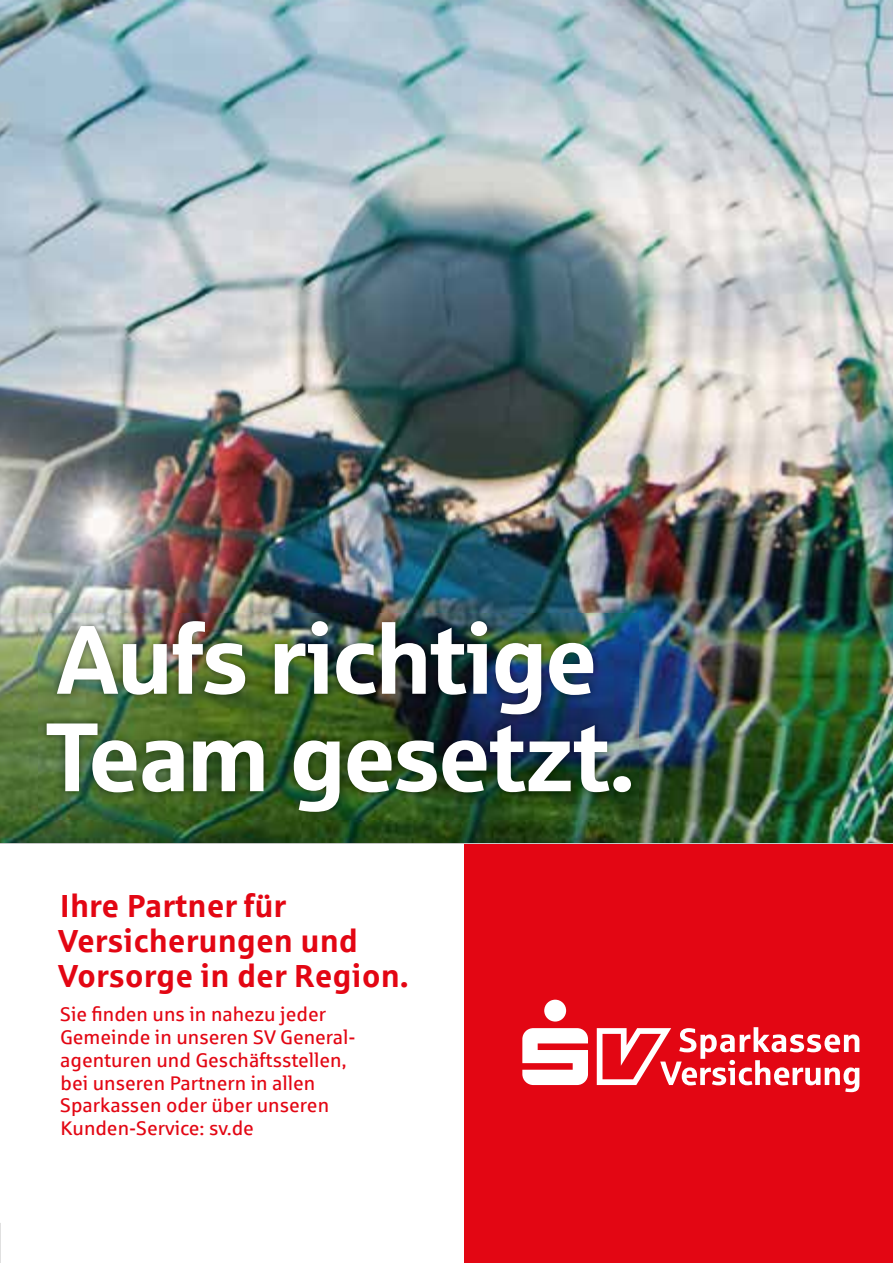
<style>
.page{position:relative;width:893px;height:1263px;background:#fff}
.page>*{position:absolute;margin:0;border:0;box-sizing:border-box;transform-origin:0 0}
.t1{font:97.5px/97.5px "Sparkasse Head";color:#fff}
.t2{font:700 31.95px/35.1px "Sparkasse Rg";color:#e30613}
.t3{font:19.8px/22.8px "Sparkasse Rg";color:#e30613}
</style>
<div class="page">
<div style="left:465px;top:843px;width:428px;height:420px;background:#e30613"></div>
<img style="left:0;top:0;width:893px;height:843px">
<svg style="left:597px;top:1027px;width:262px;height:65px"></svg>
<div style="left:544px;top:1000px;width:22px;height:21px;background:#fff;border-radius:50%"></div>
<svg style="left:522px;top:1028px;width:66px;height:57px"></svg>
<img style="left:39px;top:613px;width:600px;height:207px">
<svg style="left:0;top:1223px;width:1px;height:40px"></svg>
<svg style="left:0;top:621px;width:1px;height:17px"></svg>
<h1 class="t1" style="left:46px;top:607px;width:590px">Aufs richtige<br>Team gesetzt.</h1>
<h2 class="t2" style="left:58px;top:887px;width:353px">Ihre Partner für<br>Versicherungen und<br>Vorsorge in der Region.</h2>
<p class="t3" style="left:60px;top:1002px;width:297px">Sie finden uns in nahezu jeder<br>Gemeinde in unseren SV General&shy;agenturen und Geschäftsstellen, bei unseren Partnern in allen<br>Sparkassen oder über unseren<br>Kunden-Service: sv.de</p>
</div>
